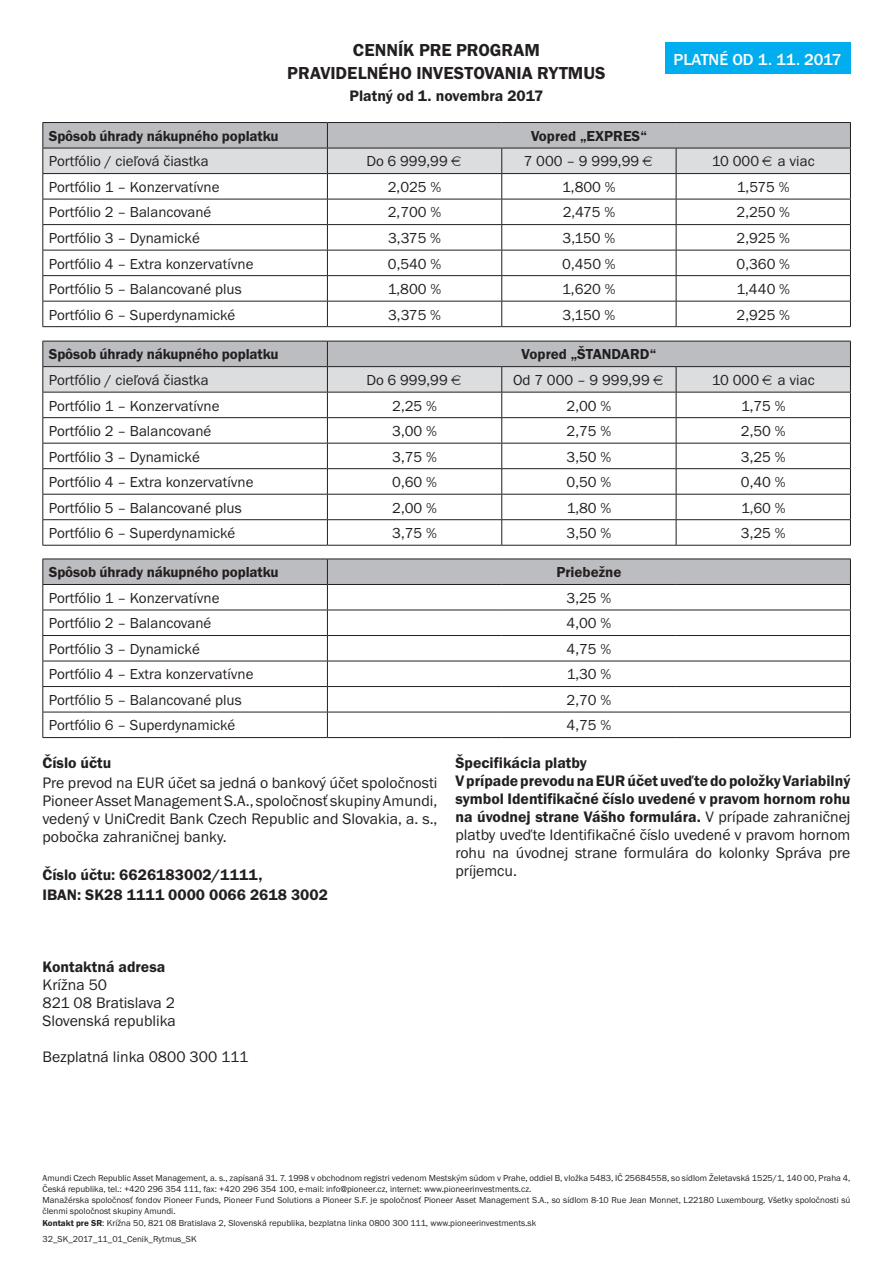
<style>
.page{position:relative;width:893px;height:1263px;background:#fff}
.page>*{position:absolute;margin:0;border:0;box-sizing:border-box;transform-origin:0 0}
.t1{font:600 18px "Franklin Gothic Itc TCE";color:#231f20}
.t2{font:500 16.5px "Franklin Gothic Itc TCE";color:#fff}
.t3{font:600 15.75px/18px "Franklin Gothic Itc TCE";color:#231f20;text-align:justify}
.t4{font:15.75px/18px "Franklin Gothic Itc TCE";color:#231f20;text-align:justify}
.t5{font:15px "Franklin Gothic Itc TCE";color:#231f20}
.t6{font:600 15px "Franklin Gothic Itc TCE";letter-spacing:-.01em;color:#231f20}
.t7{font:9px/11.2px "Franklin Gothic Itc TCE";color:#231f20}
.s1{font-weight:400}
.s2{font-weight:600}
</style>
<div class="page">
<hr style="left:43px;top:122px;width:284px;height:1px;background:#231f20">
<hr style="left:327px;top:122px;width:175px;height:1px;background:#231f20">
<hr style="left:502px;top:122px;width:174px;height:1px;background:#231f20">
<hr style="left:676px;top:122px;width:175px;height:1px;background:#231f20">
<hr style="left:43px;top:326px;width:284px;height:1px;background:#231f20">
<hr style="left:327px;top:326px;width:175px;height:1px;background:#231f20">
<hr style="left:502px;top:326px;width:174px;height:1px;background:#231f20">
<hr style="left:676px;top:326px;width:175px;height:1px;background:#231f20">
<hr style="left:43px;top:545px;width:284px;height:1px;background:#231f20">
<hr style="left:327px;top:545px;width:175px;height:1px;background:#231f20">
<hr style="left:502px;top:545px;width:174px;height:1px;background:#231f20">
<hr style="left:676px;top:545px;width:175px;height:1px;background:#231f20">
<svg style="left:43px;top:559px;width:808px;height:178px"></svg>
<hr style="left:43px;top:737px;width:284px;height:1px;background:#231f20">
<hr style="left:327px;top:737px;width:175px;height:1px;background:#231f20">
<hr style="left:502px;top:737px;width:174px;height:1px;background:#231f20">
<hr style="left:676px;top:737px;width:175px;height:1px;background:#231f20">
<div style="left:665px;top:43px;width:185px;height:31px;background:#00aeef"></div>
<svg style="left:43px;top:123px;width:808px;height:203px"></svg>
<svg style="left:43px;top:341px;width:808px;height:204px"></svg>
<p class="t1" style="left:353px;top:40px;width:189px">CENNÍK PRE PROGRAM</p>
<p class="t1" style="left:287px;top:62px;width:320px">PRAVIDELNÉHO INVESTOVANIA RYTMUS</p>
<p class="t3" style="left:350px;top:87px;width:195px">Platný od 1. novembra 2017</p>
<p class="t2" style="left:673px;top:50px;width:170px">PLATNÉ OD 1. 11. 2017</p>
<p class="t6" style="left:49px;top:128px;width:231px">Spôsob úhrady nákupného poplatku</p>
<p class="t6" style="left:531px;top:128px;width:117px">Vopred „EXPRES“</p>
<p class="t5" style="left:49px;top:153px;width:161px">Portfólio / cieľová čiastka</p>
<p class="t5" style="left:366px;top:153px;width:83px">Do 6 999,99</p>
<p class="t5" style="left:524px;top:153px;width:117px">7 000 – 9 999,99</p>
<p class="t5" style="left:712px;top:153px;width:104px">10 000 a viac</p>
<p class="t5" style="left:49px;top:179px;width:172px">Portfólio 1 – Konzervatívne</p>
<p class="t5" style="left:388px;top:179px;width:55px">2,025 %</p>
<p class="t5" style="left:562px;top:179px;width:55px">1,800 %</p>
<p class="t5" style="left:737px;top:179px;width:54px">1,575 %</p>
<p class="t5" style="left:49px;top:204px;width:164px">Portfólio 2 – Balancované</p>
<p class="t5" style="left:388px;top:204px;width:55px">2,700 %</p>
<p class="t5" style="left:563px;top:204px;width:54px">2,475 %</p>
<p class="t5" style="left:736px;top:204px;width:55px">2,250 %</p>
<p class="t5" style="left:49px;top:230px;width:152px">Portfólio 3 – Dynamické</p>
<p class="t5" style="left:388px;top:230px;width:54px">3,375 %</p>
<p class="t5" style="left:563px;top:230px;width:54px">3,150 %</p>
<p class="t5" style="left:736px;top:230px;width:55px">2,925 %</p>
<p class="t5" style="left:49px;top:255px;width:206px">Portfólio 4 – Extra konzervatívne</p>
<p class="t5" style="left:388px;top:255px;width:55px">0,540 %</p>
<p class="t5" style="left:562px;top:255px;width:55px">0,450 %</p>
<p class="t5" style="left:736px;top:255px;width:55px">0,360 %</p>
<p class="t5" style="left:49px;top:281px;width:194px">Portfólio 5 – Balancované plus</p>
<p class="t5" style="left:388px;top:281px;width:55px">1,800 %</p>
<p class="t5" style="left:562px;top:281px;width:55px">1,620 %</p>
<p class="t5" style="left:736px;top:281px;width:55px">1,440 %</p>
<p class="t5" style="left:49px;top:306px;width:188px">Portfólio 6 – Superdynamické</p>
<p class="t5" style="left:388px;top:306px;width:54px">3,375 %</p>
<p class="t5" style="left:563px;top:306px;width:54px">3,150 %</p>
<p class="t5" style="left:736px;top:306px;width:55px">2,925 %</p>
<p class="t6" style="left:49px;top:346px;width:231px">Spôsob úhrady nákupného poplatku</p>
<p class="t6" style="left:522px;top:346px;width:136px">Vopred „ŠTANDARD“</p>
<p class="t5" style="left:49px;top:372px;width:161px">Portfólio / cieľová čiastka</p>
<p class="t5" style="left:366px;top:372px;width:83px">Do 6 999,99</p>
<p class="t5" style="left:513px;top:372px;width:138px">Od 7 000 – 9 999,99</p>
<p class="t5" style="left:712px;top:372px;width:104px">10 000 a viac</p>
<p class="t5" style="left:49px;top:397px;width:172px">Portfólio 1 – Konzervatívne</p>
<p class="t5" style="left:392px;top:397px;width:46px">2,25 %</p>
<p class="t5" style="left:567px;top:397px;width:46px">2,00 %</p>
<p class="t5" style="left:741px;top:397px;width:46px">1,75 %</p>
<p class="t5" style="left:49px;top:423px;width:164px">Portfólio 2 – Balancované</p>
<p class="t5" style="left:392px;top:423px;width:46px">3,00 %</p>
<p class="t5" style="left:567px;top:423px;width:46px">2,75 %</p>
<p class="t5" style="left:741px;top:423px;width:46px">2,50 %</p>
<p class="t5" style="left:49px;top:448px;width:152px">Portfólio 3 – Dynamické</p>
<p class="t5" style="left:392px;top:448px;width:46px">3,75 %</p>
<p class="t5" style="left:567px;top:448px;width:46px">3,50 %</p>
<p class="t5" style="left:741px;top:448px;width:46px">3,25 %</p>
<p class="t5" style="left:49px;top:474px;width:206px">Portfólio 4 – Extra konzervatívne</p>
<p class="t5" style="left:392px;top:474px;width:46px">0,60 %</p>
<p class="t5" style="left:567px;top:474px;width:46px">0,50 %</p>
<p class="t5" style="left:741px;top:474px;width:46px">0,40 %</p>
<p class="t5" style="left:49px;top:499px;width:194px">Portfólio 5 – Balancované plus</p>
<p class="t5" style="left:392px;top:499px;width:46px">2,00 %</p>
<p class="t5" style="left:567px;top:499px;width:46px">1,80 %</p>
<p class="t5" style="left:741px;top:499px;width:46px">1,60 %</p>
<p class="t5" style="left:49px;top:525px;width:188px">Portfólio 6 – Superdynamické</p>
<p class="t5" style="left:392px;top:525px;width:46px">3,75 %</p>
<p class="t5" style="left:567px;top:525px;width:46px">3,50 %</p>
<p class="t5" style="left:741px;top:525px;width:46px">3,25 %</p>
<p class="t6" style="left:49px;top:564px;width:231px">Spôsob úhrady nákupného poplatku</p>
<p class="t6" style="left:556px;top:564px;width:67px">Priebežne</p>
<p class="t5" style="left:49px;top:589px;width:172px">Portfólio 1 – Konzervatívne</p>
<p class="t5" style="left:567px;top:589px;width:46px">3,25 %</p>
<p class="t5" style="left:49px;top:615px;width:164px">Portfólio 2 – Balancované</p>
<p class="t5" style="left:567px;top:615px;width:46px">4,00 %</p>
<p class="t5" style="left:49px;top:641px;width:152px">Portfólio 3 – Dynamické</p>
<p class="t5" style="left:567px;top:641px;width:46px">4,75 %</p>
<p class="t5" style="left:49px;top:666px;width:206px">Portfólio 4 – Extra konzervatívne</p>
<p class="t5" style="left:567px;top:666px;width:46px">1,30 %</p>
<p class="t5" style="left:49px;top:692px;width:194px">Portfólio 5 – Balancované plus</p>
<p class="t5" style="left:567px;top:692px;width:46px">2,70 %</p>
<p class="t5" style="left:49px;top:717px;width:188px">Portfólio 6 – Superdynamické</p>
<p class="t5" style="left:567px;top:717px;width:46px">4,75 %</p>
<p class="t3" style="left:43px;top:753px;width:70px">Číslo účtu</p>
<p class="t4" style="left:43px;top:774px;width:396px">Pre prevod na EUR účet sa jedná o bankový účet spoločnosti Pioneer Asset Management S.A., spoločnosť skupiny Amundi, vedený v UniCredit Bank Czech Republic and Slovakia, a. s., pobočka zahraničnej banky.</p>
<p class="t3" style="left:43px;top:866px;width:222px">Číslo účtu: 6626183002/1111,</p>
<p class="t3" style="left:43px;top:886px;width:287px">IBAN: SK28 1111 0000 0066 2618 3002</p>
<p class="t3" style="left:455px;top:753px;width:133px">Špecifikácia platby</p>
<p class="t3" style="left:455px;top:771px;width:396px">Vprípade prevodu naEUR účet uveďte dopoložky Variabilný symbol Identifikačné číslo uvedené v pravom hornom rohu na úvodnej strane Vášho formulára. <span class="s1">V prípade zahraničnej platby uveďte Identifikačné číslo uvedené v pravom hornom rohu na úvodnej strane formulára do kolonky Správa pre príjemcu.</span></p>
<p class="t3" style="left:43px;top:958px;width:124px">Kontaktná adresa</p>
<p class="t4" style="left:43px;top:976px;width:66px">Krížna 50</p>
<p class="t4" style="left:43px;top:994px;width:134px">821 08 Bratislava 2</p>
<p class="t4" style="left:43px;top:1012px;width:135px">Slovenská republika</p>
<p class="t4" style="left:43px;top:1048px;width:207px">Bezplatná linka 0800 300 111</p>
<p class="t7" style="left:43px;top:1172px;width:809px">Amundi Czech Republic Asset Management, a. s., zapísaná 31. 7. 1998 v obchodnom registri vedenom Mestským súdom v Prahe, oddiel B, vložka 5483, IČ 25684558, so sídlom Želetavská 1525/1, 140 00, Praha 4,<br>Česká republika, tel.: +420 296 354 111, fax: +420 296 354 100, e-mail: info@pioneer.cz, internet: www.pioneerinvestments.cz.</p>
<p class="t7" style="left:43px;top:1194px;width:809px">Manažérska spoločnosť fondov Pioneer Funds, Pioneer Fund Solutions a Pioneer S.F. je spoločnosť Pioneer Asset Management S.A., so sídlom 8-10 Rue Jean Monnet, L22180 Luxembourg. Všetky spoločnosti sú členmi spoločnost skupiny Amundi.</p>
<p class="t7" style="left:43px;top:1217px;width:495px"><span class="s2">Kontakt pre SR</span>: Krížna 50, 821 08 Bratislava 2, Slovenská republika, bezplatna linka 0800 300 111, www.pioneerinvestments.sk</p>
<p class="t7" style="left:43px;top:1233px;width:156px">32_SK_2017_11_01_Cenik_Rytmus_SK</p>
</div>
